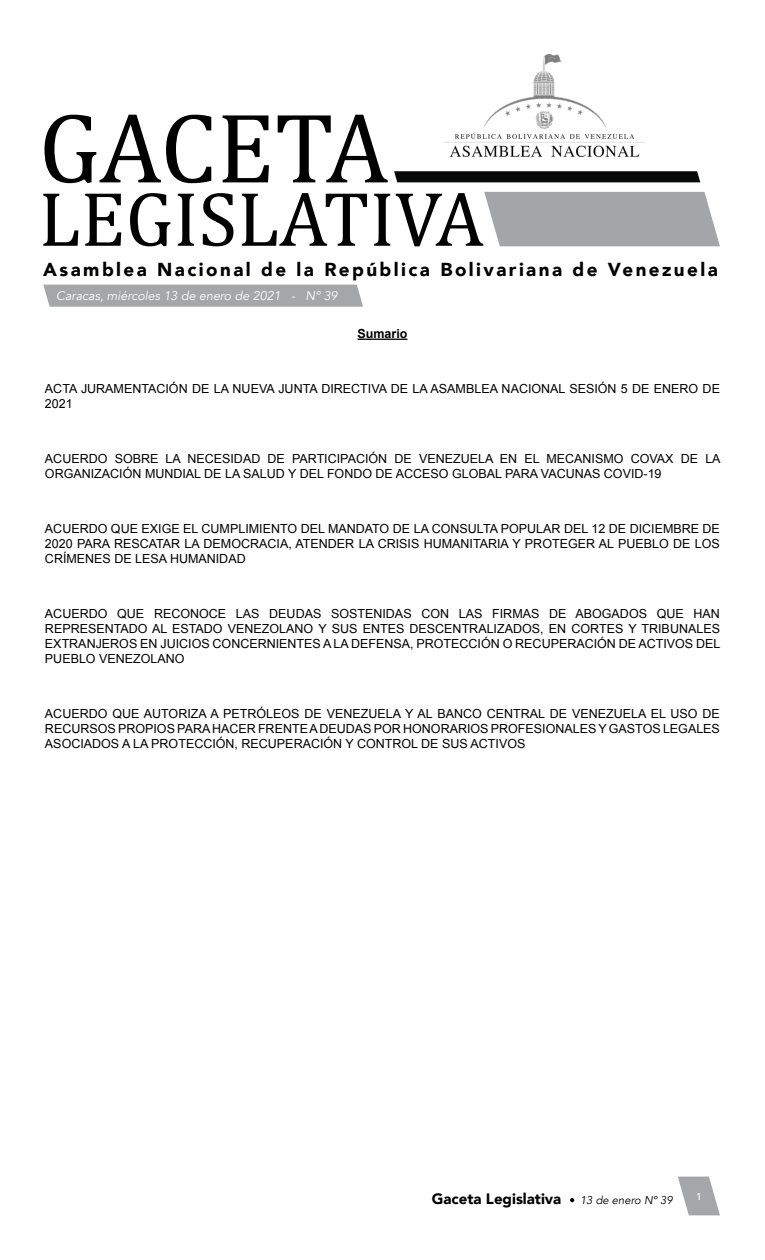
<style>
.page{position:relative;width:765px;height:1260px;background:#fff}
.page>*{position:absolute;margin:0;border:0;box-sizing:border-box;transform-origin:0 0}
.t1{font:900 18.75px "Avenir";letter-spacing:.13em;color:#000}
.t2{font:900 15px "Avenir";color:#000}
.t3{font:12.5px/15px "Arial";color:#000;text-align:justify}
.t4{font:italic 12.5px "Avenir";color:#fff}
.t5{font:700 12.5px "Arial";color:#000}
.t6{font:italic 11.25px "Avenir";color:#000}
.t7{font:500 10px "Avenir";color:#fff}
</style>
<div class="page">
<svg style="left:678px;top:1177px;width:42px;height:38px"></svg>
<svg style="left:570px;top:1198px;width:4px;height:4px"></svg>
<svg style="left:394px;top:171px;width:306px;height:11px;background:#0e100f"></svg>
<svg style="left:45px;top:114px;width:343px;height:69px"></svg>
<svg style="left:43px;top:194px;width:35px;height:52px"></svg>
<svg style="left:85px;top:194px;width:36px;height:52px"></svg>
<svg style="left:130px;top:193px;width:40px;height:53px"></svg>
<svg style="left:178px;top:194px;width:16px;height:52px"></svg>
<svg style="left:203px;top:193px;width:30px;height:53px"></svg>
<svg style="left:242px;top:193px;width:125px;height:53px"></svg>
<svg style="left:374px;top:194px;width:16px;height:52px"></svg>
<svg style="left:396px;top:192px;width:324px;height:54px"></svg>
<div style="left:43px;top:285px;width:320px;height:22px;background:#a4a6a9"></div>
<hr style="left:357px;top:339px;width:51px;height:1px;background:#000">
<img style="left:444px;top:53px;width:201px;height:105px">
<h1 class="t1" style="left:43px;top:254px;width:676px">Asamblea Nacional de la República Bolivariana de Venezuela</h1>
<p class="t4" style="left:56px;top:289px;width:283px">Caracas, miércoles 13 de enero de 2021 - Nº 39</p>
<p class="t5" style="left:357px;top:325px;width:52px">Sumario</p>
<p class="t3" style="left:45px;top:381px;width:677px">ACTA JURAMENTACIÓN DE LA NUEVA JUNTA DIRECTIVA DE LA ASAMBLEA NACIONAL SESIÓN 5 DE ENERO DE<br>2021</p>
<p class="t3" style="left:45px;top:451px;width:677px">ACUERDO SOBRE LA NECESIDAD DE PARTICIPACIÓN DE VENEZUELA EN EL MECANISMO COVAX DE LA<br>ORGANIZACIÓN MUNDIAL DE LA SALUD Y DEL FONDO DE ACCESO GLOBAL PARA VACUNAS COVID-19</p>
<p class="t3" style="left:45px;top:521px;width:677px">ACUERDO QUE EXIGE EL CUMPLIMIENTO DEL MANDATO DE LA CONSULTA POPULAR DEL 12 DE DICIEMBRE DE 2020 PARA RESCATAR LA DEMOCRACIA, ATENDER LA CRISIS HUMANITARIA Y PROTEGER AL PUEBLO DE LOS CRÍMENES DE LESA HUMANIDAD</p>
<p class="t3" style="left:45px;top:606px;width:677px">ACUERDO QUE RECONOCE LAS DEUDAS SOSTENIDAS CON LAS FIRMAS DE ABOGADOS QUE HAN REPRESENTADO AL ESTADO VENEZOLANO Y SUS ENTES DESCENTRALIZADOS, EN CORTES Y TRIBUNALES EXTRANJEROS EN JUICIOS CONCERNIENTES A LA DEFENSA, PROTECCIÓN O RECUPERACIÓN DE ACTIVOS DEL PUEBLO VENEZOLANO</p>
<p class="t3" style="left:45px;top:706px;width:676px">ACUERDO QUE AUTORIZA A PETRÓLEOS DE VENEZUELA Y AL BANCO CENTRAL DE VENEZUELA EL USO DE RECURSOS PROPIOS PARA HACER FRENTE A DEUDAS POR HONORARIOS PROFESIONALES Y GASTOS LEGALES ASOCIADOS A LA PROTECCIÓN, RECUPERACIÓN Y CONTROL DE SUS ACTIVOS</p>
<p class="t2" style="left:432px;top:1186px;width:131px">Gaceta Legislativa</p>
<p class="t7" style="left:696px;top:1188px;width:7px">1</p>
<p class="t6" style="left:580px;top:1194px;width:94px">13 de enero Nº 39</p>
</div>
